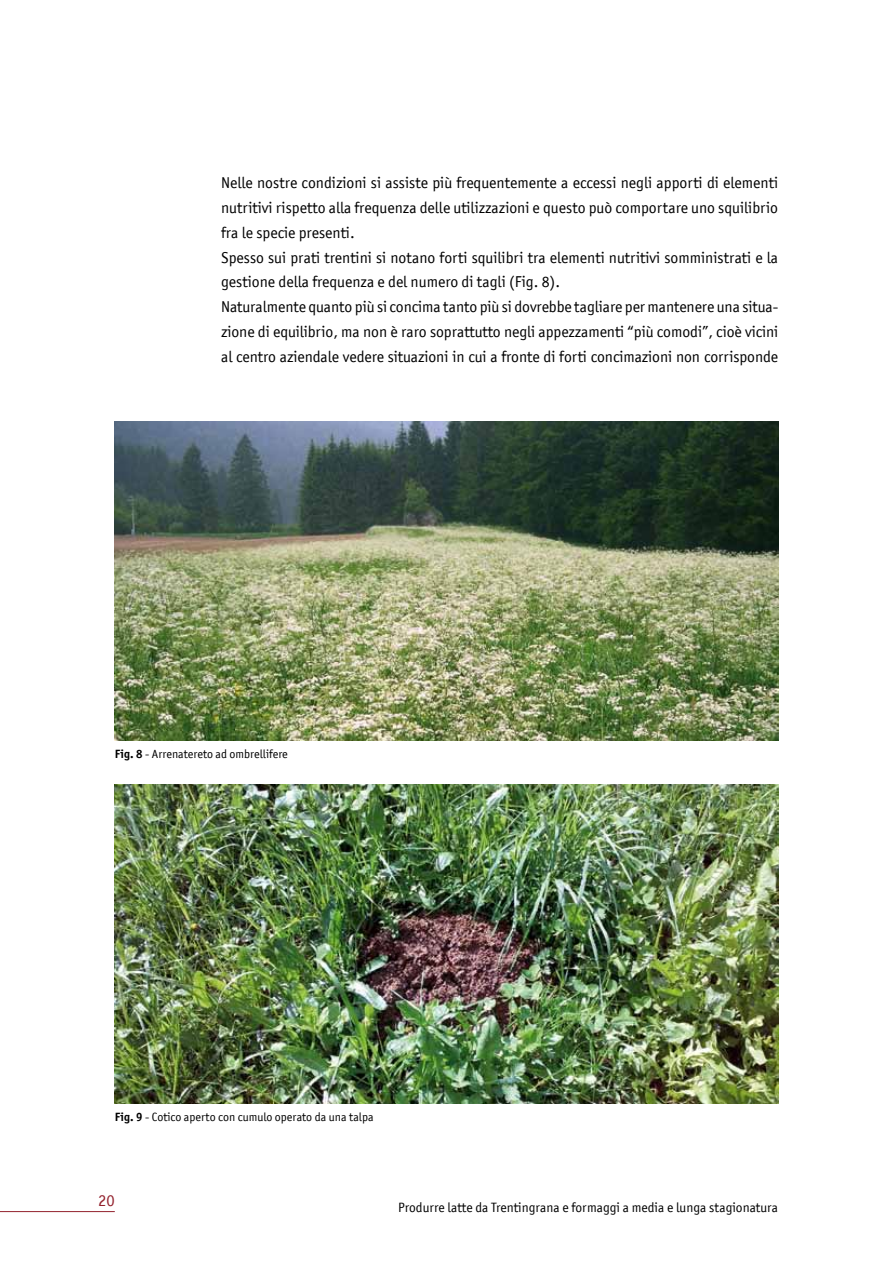
<style>
.page{position:relative;width:893px;height:1263px;background:#fff}
.page>*{position:absolute;margin:0;border:0;box-sizing:border-box;transform-origin:0 0}
.t1{font:16.5px "Officina San ITC";color:#93212d}
.t2{font:15.75px/24.8px "Officina San ITC";color:#000}
.t3{font:13.5px "Officina San ITC";color:#000}
.t4{font:12px "Officina San ITC";color:#000}
.s1{font-weight:700}
</style>
<div class="page">
<hr style="left:0;top:1211px;width:115px;height:1px;background:#93212d">
<img style="left:115px;top:422px;width:663px;height:319px">
<img style="left:115px;top:784px;width:663px;height:319px">
<p class="t2" style="left:221px;top:171px;width:559px">Nelle nostre condizioni si assiste più frequentemente a eccessi negli apporti di elementi nutritivi rispetto alla frequenza delle utilizzazioni e questo può comportare uno squilibrio fra le specie presenti.<br>Spesso sui prati trentini si notano forti squilibri tra elementi nutritivi somministrati e la gestione della frequenza e del numero di tagli (Fig. 8).<br>Naturalmente quanto più si concima tanto più si dovrebbe tagliare per mantenere una situa&shy;zione di equilibrio, ma non è raro soprattutto negli appezzamenti “più comodi”, cioè vicini al centro aziendale vedere situazioni in cui a fronte di forti concimazioni non corrisponde</p>
<p class="t4" style="left:115px;top:747px;width:175px"><span class="s1">Fig. 8</span> - Arrenatereto ad ombrellifere</p>
<p class="t4" style="left:115px;top:1109px;width:260px"><span class="s1">Fig. 9</span> - Cotico aperto con cumulo operato da una talpa</p>
<p class="t1" style="left:98px;top:1190px;width:18px">20</p>
<p class="t3" style="left:398px;top:1199px;width:381px">Produrre latte da Trentingrana e formaggi a media e lunga stagionatura</p>
</div>
